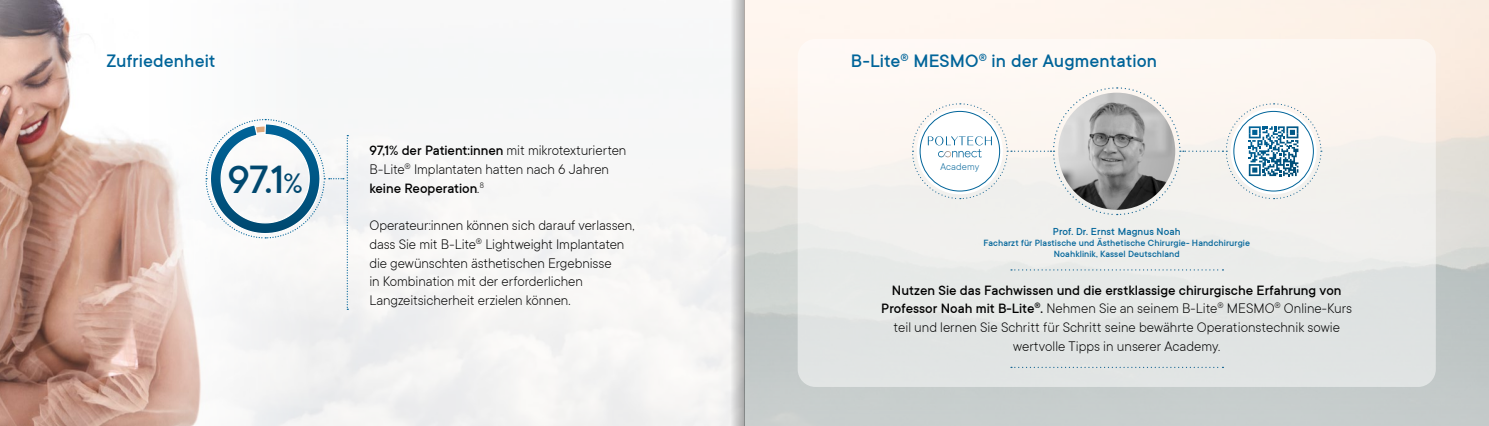
<style>
.page{position:relative;width:1489px;height:426px;background:#fff}
.page>*{position:absolute;margin:0;border:0;box-sizing:border-box;transform-origin:0 0}
.t1{font:500 43.75px "TT Commons";color:#00486f}
.t2{font:500 20px "TT Commons";letter-spacing:.005em;color:#006499}
.t3{font:300 15px/18.8px "TT Commons";letter-spacing:-.005em;color:#000}
.t4{font:500 11.25px "TT Commons";letter-spacing:.01em;color:#006499}
.t5{font:300 10.62px "TT Commons";letter-spacing:.01em;color:#006499}
.t6{font:500 10px/11.2px "TT Commons";letter-spacing:.01em;color:#006499;text-align:center}
.s1{font-size:31.25px}
.s2{font-weight:500}
</style>
<div class="page">
<img style="left:327px;top:0;width:1161px;height:425px">
<img style="left:0;top:0;width:327px;height:425px">
<div style="left:797px;top:39px;width:638px;height:347px;background:linear-gradient(to bottom,#fffbf5,#dde2e2);border-radius:18px"></div>
<svg style="left:205px;top:118px;width:143px;height:191px"></svg>
<svg style="left:1010px;top:269px;width:213px;height:1px"></svg>
<svg style="left:1010px;top:366px;width:213px;height:1px"></svg>
<svg style="left:911px;top:87px;width:410px;height:128px"></svg>
<svg style="left:725px;top:0;width:19px;height:425px"></svg>
<h2 class="t2" style="left:106px;top:50px;width:111px">Zufriedenheit</h2>
<h2 class="t2" style="left:850px;top:50px;width:308px">B-Lite<sup>®</sup> MESMO<sup>®</sup> in der Augmentation</h2>
<h1 class="t1" style="left:228px;top:155px;width:76px">97.1<span class="s1">%</span></h1>
<p class="t3" style="left:369px;top:141px;width:258px"><span class="s2">97,1% der Patient:innen</span> mit mikrotexturierten<br>B-Lite<sup>®</sup> Implantaten hatten nach 6 Jahren <span class="s2">keine Reoperation</span>.<sup>8</sup></p>
<p class="t3" style="left:369px;top:216px;width:267px">Operateur:innen können sich darauf verlassen, dass Sie mit B-Lite<sup>®</sup> Lightweight Implantaten die gewünschten ästhetischen Ergebnisse<br>in Kombination mit der erforderlichen Langzeitsicherheit erzielen können.</p>
<p class="t5" style="left:940px;top:161px;width:40px">Academy</p>
<p class="t4" style="left:1052px;top:225px;width:129px">Prof. Dr. Ernst Magnus Noah</p>
<p class="t6" style="left:983px;top:237px;width:268px">Facharzt für Plastische und Ästhetische Chirurgie- Handchirurgie<br>Noahklinik, Kassel Deutschland</p>
<p class="t3" style="left:881px;top:280px;width:472px;text-align:center"><span class="s2">Nutzen Sie das Fachwissen und die erstklassige chirurgische Erfahrung von Professor Noah mit B-Lite</span><sup>®</sup><span class="s2">.</span> Nehmen Sie an seinem B-Lite<sup>®</sup> MESMO<sup>®</sup> Online-Kurs teil und lernen Sie Schritt für Schritt seine bewährte Operationstechnik sowie wertvolle Tipps in unserer Academy.</p>
</div>
